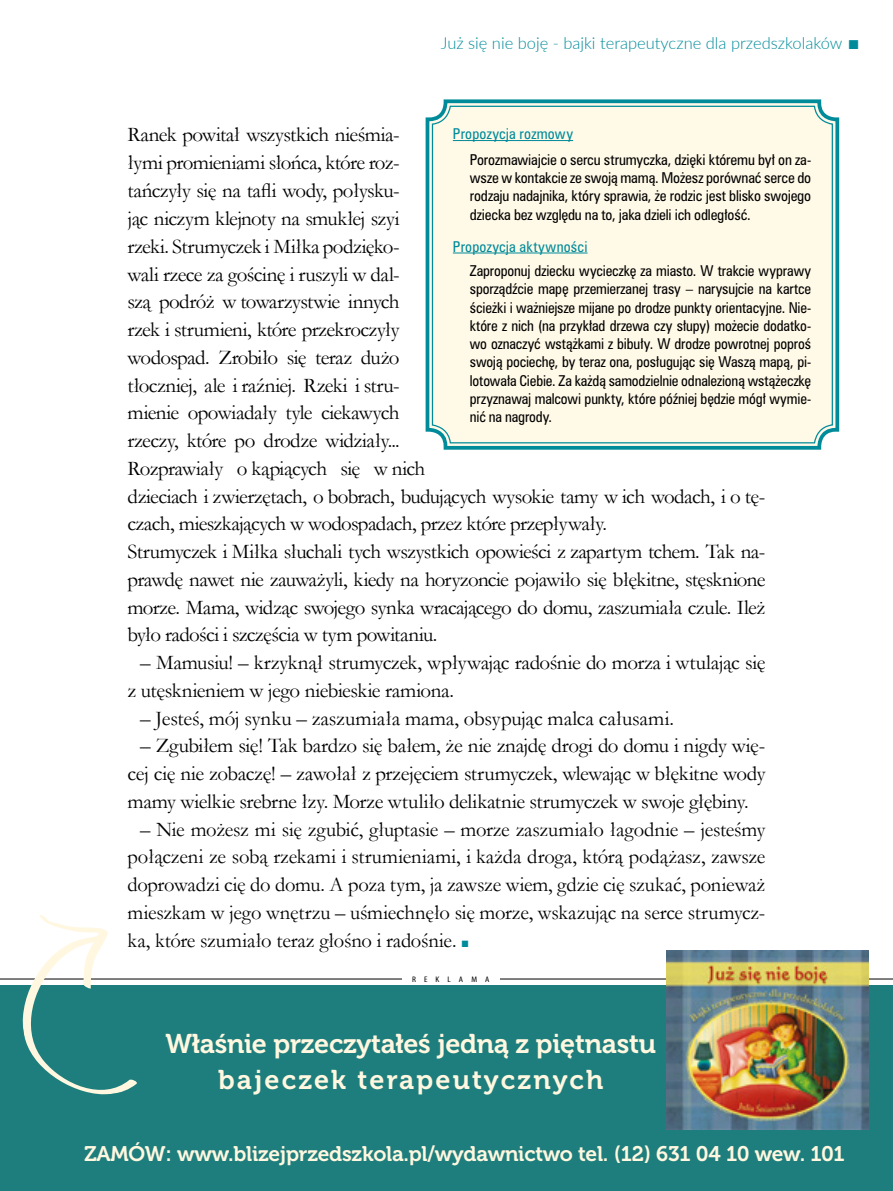
<style>
.page{position:relative;width:893px;height:1191px;background:#fff}
.page>*{position:absolute;margin:0;border:0;box-sizing:border-box;transform-origin:0 0}
.t1{font:27px "Museo 700";letter-spacing:-.01em;color:#fff7df}
.t2{font:27px "Museo 700";letter-spacing:.08em;color:#fff7df}
.t3{font:21px/27.8px "Garamond";letter-spacing:-.025em;color:#000;text-align:justify}
.t4{font:21px "Museo 700";letter-spacing:-.01em;color:#fff7df}
.t5{font:300 16.5px "Lato";color:#008b9a}
.t6{font:15px/18.3px "Zurich Cn PL Regular A";letter-spacing:-.01em;color:#000;text-align:justify}
.t7{font:15px "Zurich Cn PL Regular A";letter-spacing:.015em;color:#008b9a}
.t8{font:8.1px "Myriad Cn Web";letter-spacing:1em;color:#000}
.s1{font-family:"Times New Roman";font-weight:400;font-size:19.5px}
.s2{font-size:13.5px;color:#008b9a}
</style>
<div class="page">
<hr style="left:0;top:978px;width:893px;height:1px;background:#000">
<div style="left:402px;top:972px;width:97px;height:13px;background:#fff"></div>
<div style="left:425px;top:99px;width:415px;height:351px;background:#fff9e7"></div>
<div style="left:432px;top:106px;width:401px;height:337px;border:1px solid #008b9a;border-radius:18px"></div>
<hr style="left:453px;top:140px;width:120px;height:1px;background:#008b9a">
<hr style="left:453px;top:252px;width:135px;height:1px;background:#008b9a">
<div style="left:0;top:985px;width:893px;height:206px;background:#1e7e7d"></div>
<svg style="left:22px;top:915px;width:116px;height:180px"></svg>
<img style="left:666px;top:950px;width:203px;height:179px">
<p class="t5" style="left:441px;top:32px;width:420px">Już się nie boję - bajki terapeutyczne dla przedszkolaków <span class="s1">■</span></p>
<p class="t3" style="left:128px;top:120px;width:639px;text-align:left">Ranek powitał wszystkich nieśmia-<br>łymi promieniami słońca, które roz-<br>tańczyły się na tafli wody, połysku-<br>jąc niczym klejnoty na smukłej szyi<br>rzeki. Strumyczek i Miłka podzięko-<br>wali rzece za gościnę i ruszyli w dal-<br>szą podróż w towarzystwie innych<br>rzek i strumieni, które przekroczyły<br>wodospad. Zrobiło się teraz dużo<br>tłoczniej, ale i raźniej. Rzeki i stru-<br>mienie opowiadały tyle ciekawych<br>rzeczy, które po drodze widziały...<br>Rozprawiały o kąpiących się w nich<br>dzieciach i zwierzętach, o bobrach, budujących wysokie tamy w ich wodach, i o tę&shy;czach, mieszkających w wodospadach, przez które przepływały.</p>
<p class="t3" style="left:128px;top:537px;width:639px">Strumyczek i Miłka słuchali tych wszystkich opowieści z zapartym tchem. Tak na&shy;prawdę nawet nie zauważyli, kiedy na horyzoncie pojawiło się błękitne, stęsknione morze. Mama, widząc swojego synka wracającego do domu, zaszumiała czule. Ileż było radości i szczęścia w tym powitaniu.</p>
<p class="t3" style="left:128px;top:648px;width:639px;text-indent:13px">– Mamusiu! – krzyknął strumyczek, wpływając radośnie do morza i wtulając się z utęsknieniem w jego niebieskie ramiona.</p>
<p class="t3" style="left:140px;top:703px;width:535px">– Jesteś, mój synku – zaszumiała mama, obsypując malca całusami.</p>
<p class="t3" style="left:128px;top:731px;width:639px;text-indent:13px">– Zgubiłem się! Tak bardzo się bałem, że nie znajdę drogi do domu i nigdy wię&shy;cej cię nie zobaczę! – zawołał z przejęciem strumyczek, wlewając w błękitne wody mamy wielkie srebrne łzy. Morze wtuliło delikatnie strumyczek w swoje głębiny.</p>
<p class="t3" style="left:128px;top:814px;width:639px;text-indent:13px">– Nie możesz mi się zgubić, głuptasie – morze zaszumiało łagodnie – jesteśmy połączeni ze sobą rzekami i strumieniami, i każda droga, którą podążasz, zawsze doprowadzi cię do domu. A poza tym, ja zawsze wiem, gdzie cię szukać, ponieważ mieszkam w jego wnętrzu – uśmiechnęło się morze, wskazując na serce strumycz&shy;ka, które szumiało teraz głośno i radośnie. <span class="s2">■</span></p>
<p class="t7" style="left:453px;top:125px;width:122px">Propozycja rozmowy</p>
<p class="t6" style="left:470px;top:150px;width:343px">Porozmawiajcie o sercu strumyczka, dziêki któremu by³ on za&shy;wsze w kontakcie ze swoj¹ mam¹. Mo¿esz porównaæ serce do rodzaju nadajnika, który sprawia, ¿e rodzic jest blisko swojego dziecka bez wzglêdu na to, jaka dzieli ich odleg³oœæ.</p>
<p class="t7" style="left:453px;top:237px;width:136px">Propozycja aktywnoœci</p>
<p class="t6" style="left:470px;top:261px;width:343px">Zaproponuj dziecku wycieczkê za miasto. W trakcie wyprawy sporz¹dŸcie mapê przemierzanej trasy – narysujcie na kartce œcie¿ki i wa¿niejsze mijane po drodze punkty orientacyjne. Nie&shy;które z nich (na przyk³ad drzewa czy s³upy) mo¿ecie dodatko&shy;wo oznaczyæ wst¹¿kami z bibu³y. W drodze powrotnej poproœ swoj¹ pociechê, by teraz ona, pos³uguj¹c siê Wasz¹ map¹, pi&shy;lotowa³a Ciebie. Za ka¿d¹ samodzielnie odnalezion¹ wst¹¿eczkê przyznawaj malcowi punkty, które póŸniej bêdzie móg³ wymie&shy;niæ na nagrody.</p>
<p class="t8" style="left:412px;top:975px;width:79px">REKLAMA</p>
<p class="t1" style="left:165px;top:1028px;width:492px">Właśnie przeczytałeś jedną z piętnastu</p>
<p class="t2" style="left:218px;top:1064px;width:387px">bajeczek terapeutycznych</p>
<p class="t4" style="left:84px;top:1142px;width:762px">ZAMÓW: www.blizejprzedszkola.pl/wydawnictwo tel. (12) 631 04 10 wew. 101</p>
</div>
